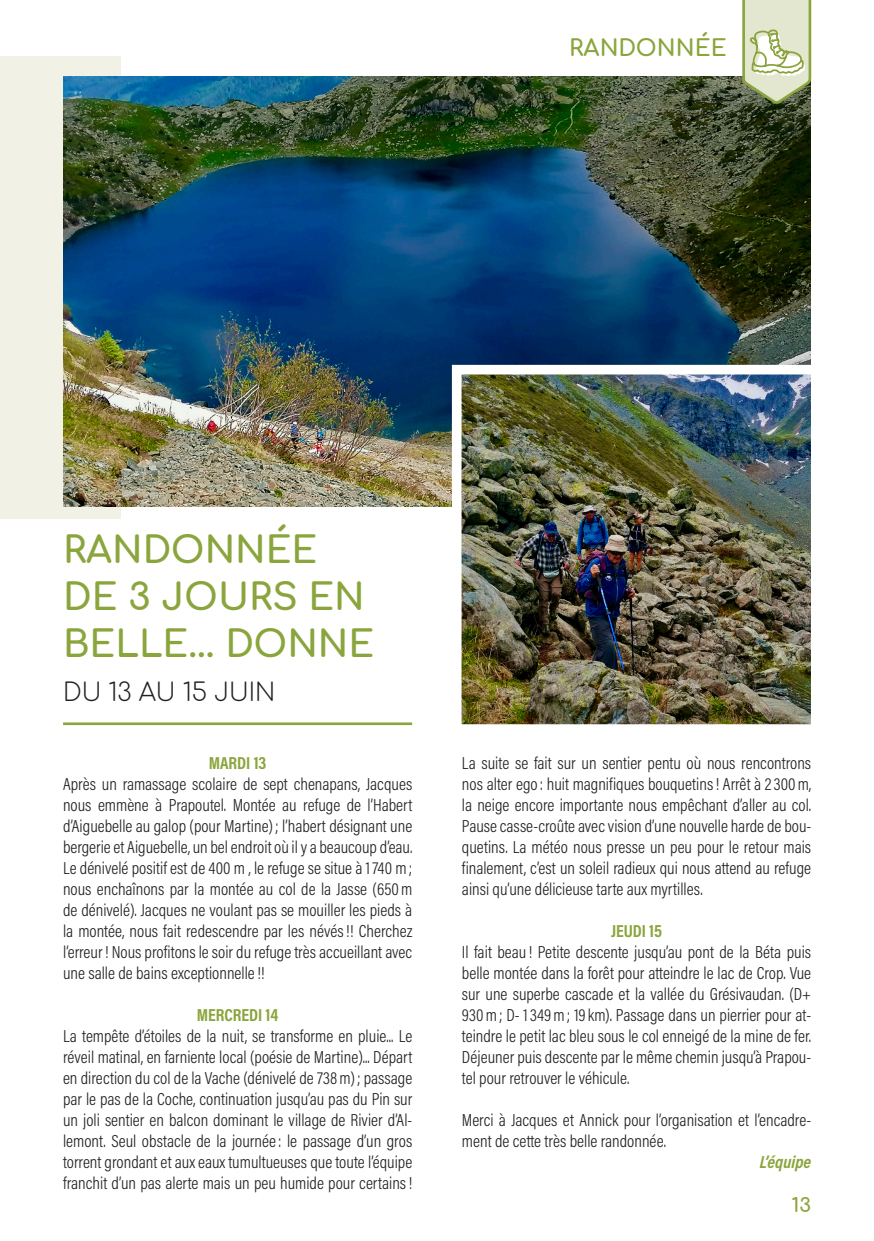
<style>
.page{position:relative;width:874px;height:1241px;background:#fff}
.page>*{position:absolute;margin:0;border:0;box-sizing:border-box;transform-origin:0 0}
.t1{font:700 36.75px/47.2px "Comfortaa";color:#8ba53d}
.t2{font:300 24.5px "Comfortaa";color:#231f20}
.t3{font:700 22.75px "Comfortaa";color:#8ba53d}
.t4{font:700 19.25px "Comfortaa";color:#8ba53d}
.t5{font:300 17.5px/21px "Acumin Pro Cond";color:#231f20;text-align:justify}
.t6{font:700 17.5px "Acumin Pro Cond";color:#8ba53d}
.t7{font:italic 700 17.5px "Acumin Pro Cond";color:#8ba53d}
</style>
<div class="page">
<hr style="left:63px;top:722px;width:349px;height:3px;background:#8ba53d">
<div style="left:0;top:57px;width:121px;height:462px;background:#f1f2e5"></div>
<img style="left:63px;top:76px;width:747px;height:430px">
<img style="left:462px;top:376px;width:347px;height:346px">
<div style="left:451px;top:365px;width:369px;height:368px;border:10px solid #fff"></div>
<svg style="left:740px;top:0;width:72px;height:106px;background:#c7cfae"></svg>
<h3 class="t3" style="left:569px;top:26px;width:159px">RANDONNÉE</h3>
<p class="t1" style="left:63px;top:520px;width:312px">RANDONNÉE<br>DE 3 JOURS EN<br>BELLE... DONNE</p>
<p class="t2" style="left:63px;top:669px;width:214px">DU 13 AU 15 JUIN</p>
<p class="t6" style="left:209px;top:751px;width:59px">MARDI 13</p>
<p class="t5" style="left:63px;top:773px;width:350px">Après un ramassage scolaire de sept chenapans, Jacques nous emmène à Prapoutel. Montée au refuge de l’Habert d’Aiguebelle au galop (pour Martine); l’habert désignant une bergerie et Aiguebelle, un bel endroit où il y a beaucoup d’eau.<br>Le dénivelé positif est de 400 m , le refuge se situe à 1740 m; nous enchaînons par la montée au col de la Jasse (650m de dénivelé). Jacques ne voulant pas se mouiller les pieds à la montée, nous fait redescendre par les névés!! Cherchez l’erreur! Nous profitons le soir du refuge très accueillant avec une salle de bains exceptionnelle!!</p>
<p class="t6" style="left:197px;top:1003px;width:83px">MERCREDI 14</p>
<p class="t5" style="left:63px;top:1025px;width:350px">La tempête d’étoiles de la nuit, se transforme en pluie... Le réveil matinal, en farniente local (poésie de Martine)... Départ en direction du col de la Vache (dénivelé de 738m); passage par le pas de la Coche, continuation jusqu’au pas du Pin sur un joli sentier en balcon dominant le village de Rivier d’Al&shy;lemont. Seul obstacle de la journée: le passage d’un gros torrent grondant et aux eaux tumultueuses que toute l’équipe franchit d’un pas alerte mais un peu humide pour certains!</p>
<p class="t5" style="left:461px;top:752px;width:350px">La suite se fait sur un sentier pentu où nous rencontrons nos alter ego : huit magnifiques bouquetins! Arrêt à 2300m, la neige encore importante nous empêchant d’aller au col.<br>Pause casse-croûte avec vision d’une nouvelle harde de bou&shy;quetins. La météo nous presse un peu pour le retour mais finalement, c’est un soleil radieux qui nous attend au refuge ainsi qu’une délicieuse tarte aux myrtilles.</p>
<p class="t6" style="left:610px;top:919px;width:53px">JEUDI 15</p>
<p class="t5" style="left:461px;top:941px;width:350px">Il fait beau ! Petite descente jusqu’au pont de la Béta puis belle montée dans la forêt pour atteindre le lac de Crop. Vue sur une superbe cascade et la vallée du Grésivaudan. (D+ 930m; D- 1349m; 19 km). Passage dans un pierrier pour at&shy;teindre le petit lac bleu sous le col enneigé de la mine de fer.<br>Déjeuner puis descente par le même chemin jusqu’à Prapou&shy;tel pour retrouver le véhicule.</p>
<p class="t5" style="left:461px;top:1109px;width:350px">Merci à Jacques et Annick pour l’organisation et l’encadre&shy;ment de cette très belle randonnée.</p>
<p class="t7" style="left:759px;top:1150px;width:53px">L’équipe</p>
<p class="t4" style="left:791px;top:1186px;width:21px">13</p>
</div>
